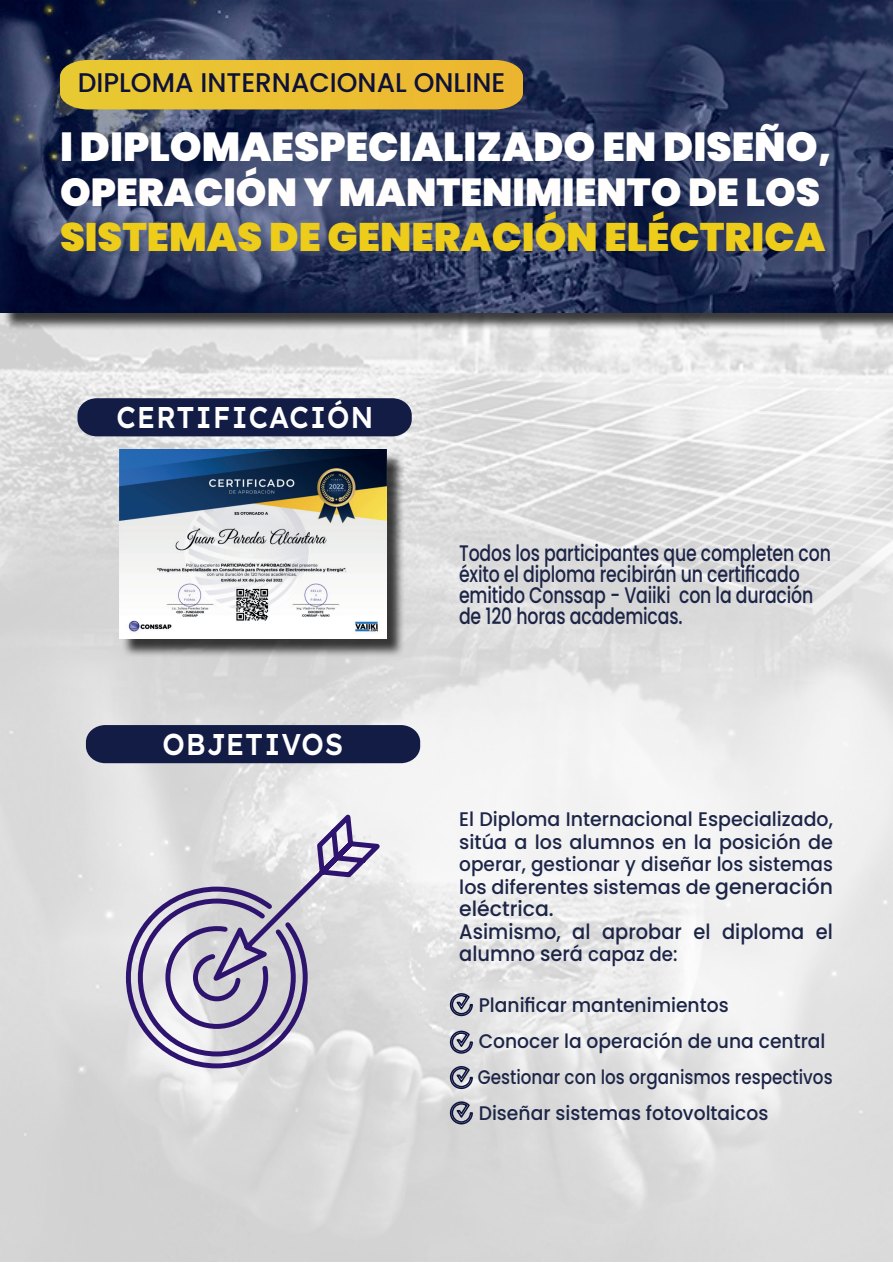
<style>
.page{position:relative;width:893px;height:1263px;background:#fff}
.page>*{position:absolute;margin:0;border:0;box-sizing:border-box;transform-origin:0 0}
.t1{font:900 40.5px "Poppins";color:#fff}
.t2{font:900 39.75px "Poppins";color:#edcc1a}
.t3{font:900 39px "Poppins";color:#fffefd}
.t4{font:30px "Lexend Exa";color:#fff;scale:.85 1}
.t5{font:500 27px "Poppins";color:#0f1238}
.t6{font:500 22.5px/21px "Poppins";letter-spacing:-.01em;color:#1d2547;scale:.77 1}
.t7{font:500 20.85px/22.5px "Poppins";color:#1d2547;scale:.93 1}
.t8{font:500 20.85px "Poppins";color:#1d2547}
.t9{font:500 19.65px/22.5px "Poppins";color:#1d2547;text-align:justify;scale:.96 1}
.t10{font:500 19.65px "Poppins";color:#1d2547;scale:.95 1}
.t11{font:500 19.65px "Poppins";color:#1d2547;scale:.85 1}
.s1{font-size:20.85px}
.s2{font-size:19.65px}
</style>
<div class="page">
<img style="left:0;top:312px;width:892px;height:950px">
<div style="left:2px;top:2px;width:891px;height:329px;background:#000;opacity:.75"></div>
<img style="left:0;top:0;width:892px;height:312px">
<svg style="left:60px;top:60px;width:463px;height:49px;background:#e7bd32"></svg>
<div style="left:86px;top:725px;width:334px;height:38px;background:#121c45"></div>
<div style="left:121px;top:452px;width:284px;height:205px;background:#000;opacity:.75"></div>
<img style="left:119px;top:450px;width:268px;height:189px">
<div style="left:77px;top:398px;width:335px;height:38px;background:#121c45"></div>
<svg style="left:449px;top:992px;width:25px;height:25px"></svg>
<svg style="left:449px;top:1030px;width:25px;height:24px"></svg>
<svg style="left:449px;top:1065px;width:25px;height:25px"></svg>
<svg style="left:449px;top:1101px;width:25px;height:24px"></svg>
<svg style="left:123px;top:806px;width:265px;height:265px;background:#c8c5d0"></svg>
<p class="t5" style="left:78px;top:67px;width:429px">DIPLOMA INTERNACIONAL ONLINE</p>
<p class="t1" style="left:60px;top:123px;width:773px">I DIPLOMAESPECIALIZADO EN DISEÑO,</p>
<p class="t3" style="left:60px;top:170px;width:762px">OPERACIÓN Y MANTENIMIENTO DE LOS</p>
<p class="t2" style="left:60px;top:214px;width:767px">SISTEMAS DE GENERACIÓN ELÉCTRICA</p>
<p class="t4" style="left:116px;top:395px;width:305px">CERTIFICACIÓN</p>
<p class="t4" style="left:162px;top:722px;width:216px">OBJETIVOS</p>
<p class="t6" style="left:459px;top:543px;width:484px">Todos los participantes que completen con éxito el diploma recibirán un certificado emitido Conssap - Vaiiki con la duración de 120 horas academicas.</p>
<p class="t9" style="left:459px;top:808px;width:391px">El Diploma Internacional Especializado, sitúa a los alumnos en la posición de operar, gestionar y diseñar los sistemas los diferentes sistemas de <span class="s1">generación</span></p>
<p class="t8" style="left:459px;top:897px;width:96px">eléctrica.</p>
<p class="t7" style="left:459px;top:920px;width:403px">Asimismo, al aprobar el diploma el alumno será <span class="s2">capaz de:</span></p>
<p class="t10" style="left:479px;top:994px;width:265px">Planificar mantenimientos</p>
<p class="t10" style="left:479px;top:1030px;width:366px">Conocer la operación de una central</p>
<p class="t11" style="left:478px;top:1066px;width:419px">Gestionar con los organismos respectivos</p>
<p class="t10" style="left:479px;top:1102px;width:306px">Diseñar sistemas fotovoltaicos</p>
</div>
